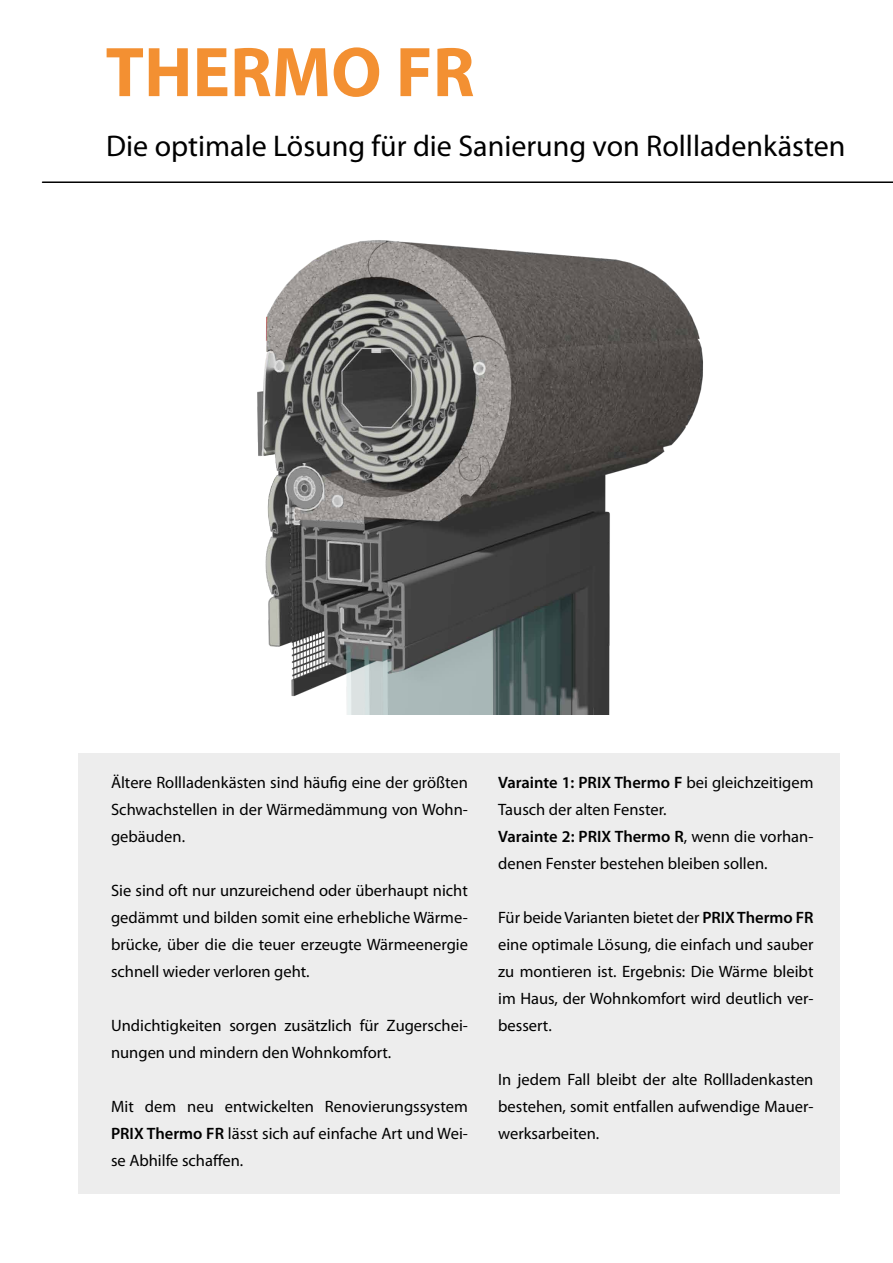
<style>
.page{position:relative;width:893px;height:1263px;background:#fff}
.page>*{position:absolute;margin:0;border:0;box-sizing:border-box;transform-origin:0 0}
.t1{font:700 70.95px "Myriad Pro";color:#f39032}
.t2{font:30px "Myriad Pro";color:#000}
.t3{font:16.5px/27px "Myriad Pro";color:#000;text-align:justify}
.s1{font-weight:600}
</style>
<div class="page">
<img style="left:257px;top:240px;width:446px;height:474px">
<div style="left:79px;top:753px;width:761px;height:441px;background:#ededed"></div>
<hr style="left:43px;top:181px;width:850px;height:2px;background:#000">
<h1 class="t1" style="left:106px;top:26px;width:370px">THERMO FR</h1>
<h2 class="t2" style="left:106px;top:128px;width:741px">Die optimale Lösung für die Sanierung von Rollladenkästen</h2>
<p class="t3" style="left:111px;top:769px;width:358px">Ältere Rollladenkästen sind häufig eine der größten Schwachstellen in der Wärmedämmung von Wohn&shy;gebäuden.</p>
<p class="t3" style="left:111px;top:877px;width:358px">Sie sind oft nur unzureichend oder überhaupt nicht gedämmt und bilden somit eine erhebliche Wärme&shy;brücke, über die die teuer erzeugte Wärmeenergie schnell wieder verloren geht.</p>
<p class="t3" style="left:111px;top:1012px;width:358px">Undichtigkeiten sorgen zusätzlich für Zugerschei&shy;nungen und mindern den Wohnkomfort.</p>
<p class="t3" style="left:111px;top:1093px;width:358px">Mit dem neu entwickelten Renovierungssystem <span class="s1">PRIX Thermo FR</span> lässt sich auf einfache Art und Wei&shy;se Abhilfe schaffen.</p>
<p class="t3" style="left:498px;top:769px;width:317px;text-align:left"><span class="s1">Varainte 1: PRIX Thermo F</span> bei gleichzeitigem Tausch der alten Fenster.<br><span class="s1">Varainte 2: PRIX Thermo R</span>, wenn die vorhan&shy;denen Fenster bestehen bleiben sollen.</p>
<p class="t3" style="left:498px;top:904px;width:317px">Für beide Varianten bietet der <span class="s1">PRIX Thermo FR </span>eine optimale Lösung, die einfach und sauber zu montieren ist. Ergebnis: Die Wärme bleibt im Haus, der Wohnkomfort wird deutlich ver&shy;bessert.</p>
<p class="t3" style="left:498px;top:1066px;width:317px">In jedem Fall bleibt der alte Rollladenkasten bestehen, somit entfallen aufwendige Mauer&shy;werksarbeiten.</p>
</div>
